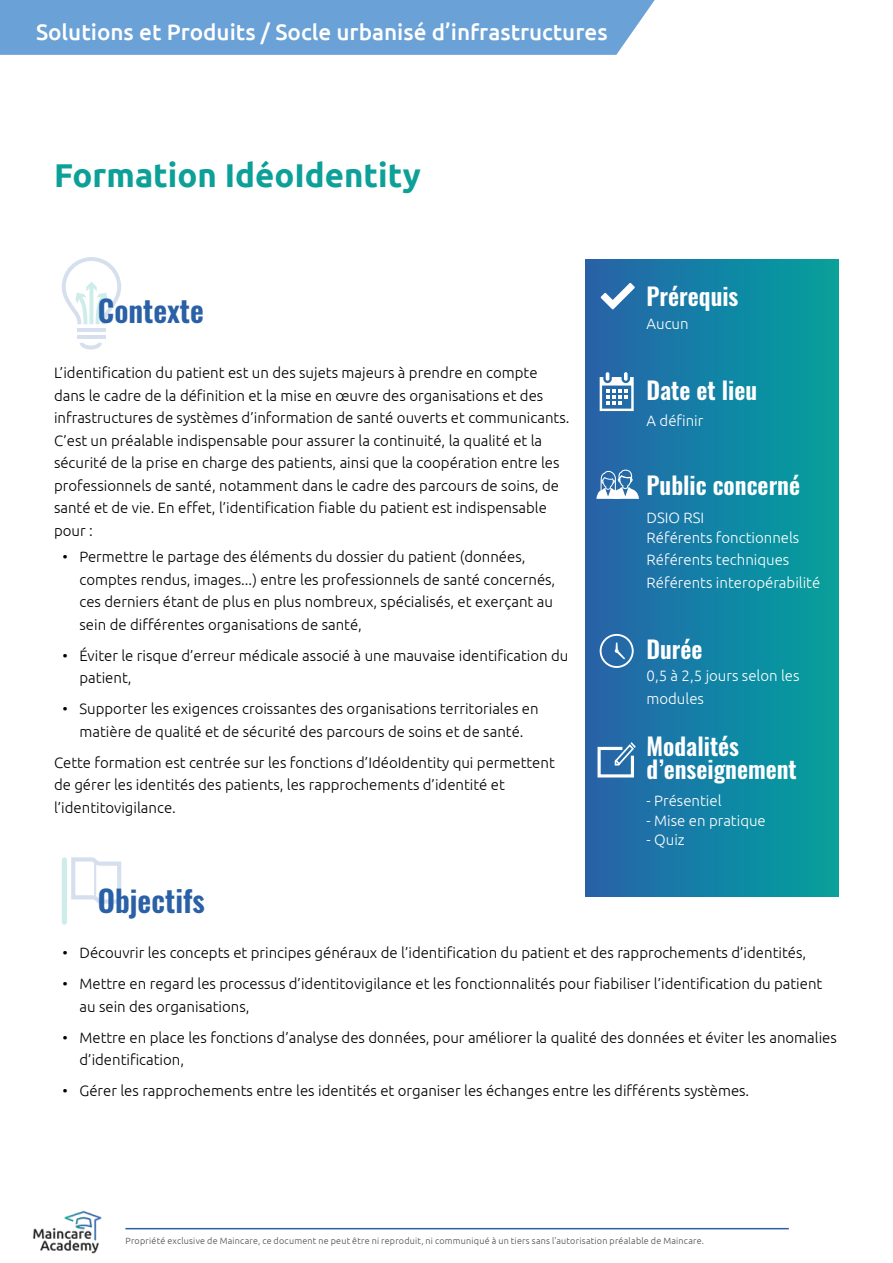
<style>
.page{position:relative;width:893px;height:1263px;background:#fff}
.page>*{position:absolute;margin:0;border:0;box-sizing:border-box;transform-origin:0 0}
.t1{font:700 33px "Ubuntu";color:#0ca098}
.t2{font:600 30px "Oswald";color:#2960a6}
.t3{font:600 24px/22.5px "Oswald";color:#fff}
.t4{font:500 22.5px "Ubuntu";color:#fff}
.t5{font:300 15px/22.5px "Ubuntu";color:#000}
.t6{font:300 15px/22.5px "Ubuntu";color:#fff}
.t7{font:300 9px "Ubuntu";letter-spacing:.025em;color:#4a4a49}
</style>
<div class="page">
<hr style="left:125px;top:1228px;width:664px;height:1px;background:#2960a6">
<img style="left:32px;top:1210px;width:70px;height:44px">
<div style="left:586px;top:260px;width:253px;height:636px;background:linear-gradient(to right,#2662aa,#03a29d)"></div>
<svg style="left:62px;top:257px;width:59px;height:67px"></svg>
<svg style="left:80px;top:343px;width:22px;height:6px"></svg>
<hr style="left:77px;top:328px;width:29px;height:4px;background:#d5dfed">
<hr style="left:77px;top:335px;width:29px;height:4px;background:#d5dfed">
<svg style="left:601px;top:283px;width:34px;height:26px"></svg>
<svg style="left:600px;top:372px;width:34px;height:39px"></svg>
<svg style="left:596px;top:470px;width:43px;height:29px"></svg>
<svg style="left:600px;top:634px;width:34px;height:34px"></svg>
<svg style="left:596px;top:742px;width:40px;height:37px"></svg>
<svg style="left:71px;top:857px;width:50px;height:47px"></svg>
<div style="left:62px;top:857px;width:5px;height:68px;background:#cdecea;border-radius:3px"></div>
<div style="left:0;top:0;width:655px;height:55px;background:#6aa1d7"></div>
<h3 class="t4" style="left:36px;top:17px;width:573px">Solutions et Produits / Socle urbanisé d’infrastructures</h3>
<h1 class="t1" style="left:54px;top:156px;width:368px">Formation IdéoIdentity</h1>
<h2 class="t2" style="left:98px;top:290px;width:108px">Contexte</h2>
<p class="t5" style="left:54px;top:361px;width:517px">L’identification du patient est un des sujets majeurs à prendre en compte dans le cadre de la définition et la mise en œuvre des organisations et des infrastructures de systèmes d’information de santé ouverts et communicants.<br>C’est un préalable indispensable pour assurer la continuité, la qualité et la sécurité de la prise en charge des patients, ainsi que la coopération entre les professionnels de santé, notamment dans le cadre des parcours de soins, de santé et de vie. En effet, l’identification fiable du patient est indispensable pour :</p>
<p class="t5" style="left:80px;top:545px;width:477px;text-indent:-17px">• Permettre le partage des éléments du dossier du patient (données, comptes rendus, images...) entre les professionnels de santé concernés, ces derniers étant de plus en plus nombreux, spécialisés, et exerçant au sein de différentes organisations de santé,</p>
<p class="t5" style="left:80px;top:644px;width:490px;text-indent:-17px">• Éviter le risque d’erreur médicale associé à une mauvaise identification du patient,</p>
<p class="t5" style="left:63px;top:697px;width:478px;text-align:center">• Supporter les exigences croissantes des organisations territoriales en matière de qualité et de sécurité des parcours de soins et de santé.</p>
<p class="t5" style="left:54px;top:751px;width:502px">Cette formation est centrée sur les fonctions d’IdéoIdentity qui permettent de gérer les identités des patients, les rapprochements d’identité et l’identitovigilance.</p>
<h2 class="t2" style="left:98px;top:880px;width:109px">Objectifs</h2>
<h3 class="t3" style="left:647px;top:286px;width:93px">Prérequis</h3>
<p class="t6" style="left:647px;top:312px;width:44px">Aucun</p>
<h3 class="t3" style="left:647px;top:380px;width:112px">Date et lieu</h3>
<p class="t6" style="left:647px;top:409px;width:58px">A définir</p>
<h3 class="t3" style="left:647px;top:474px;width:155px">Public concerné</h3>
<p class="t6" style="left:647px;top:508px;width:154px;line-height:19.5px">DSIO RSI<br>Référents fonctionnels</p>
<p class="t6" style="left:647px;top:548px;width:175px">Référents techniques<br>Référents interopérabilité</p>
<h3 class="t3" style="left:647px;top:639px;width:58px">Durée</h3>
<p class="t6" style="left:647px;top:664px;width:155px">0,5 à 2,5 jours selon les modules</p>
<h3 class="t3" style="left:647px;top:736px;width:152px">Modalités d’enseignement</h3>
<p class="t6" style="left:647px;top:789px;width:76px">- Présentiel</p>
<p class="t6" style="left:647px;top:809px;width:121px">- Mise en pratique</p>
<p class="t6" style="left:647px;top:828px;width:40px">- Quiz</p>
<p class="t5" style="left:62px;top:941px;width:745px">• Découvrir les concepts et principes généraux de l’identification du patient et des rapprochements d’identités,</p>
<p class="t5" style="left:79px;top:972px;width:744px;text-indent:-17px">• Mettre en regard les processus d’identitovigilance et les fonctionnalités pour fiabiliser l’identification du patient au sein des organisations,</p>
<p class="t5" style="left:79px;top:1026px;width:759px;text-indent:-17px">• Mettre en place les fonctions d’analyse des données, pour améliorer la qualité des données et éviter les anomalies d’identification,</p>
<p class="t5" style="left:62px;top:1079px;width:688px">• Gérer les rapprochements entre les identités et organiser les échanges entre les différents systèmes.</p>
<p class="t7" style="left:125px;top:1235px;width:580px">Propriété exclusive de Maincare, ce document ne peut être ni reproduit, ni communiqué à un tiers sans l'autorisation préalable de Maincare.</p>
</div>
